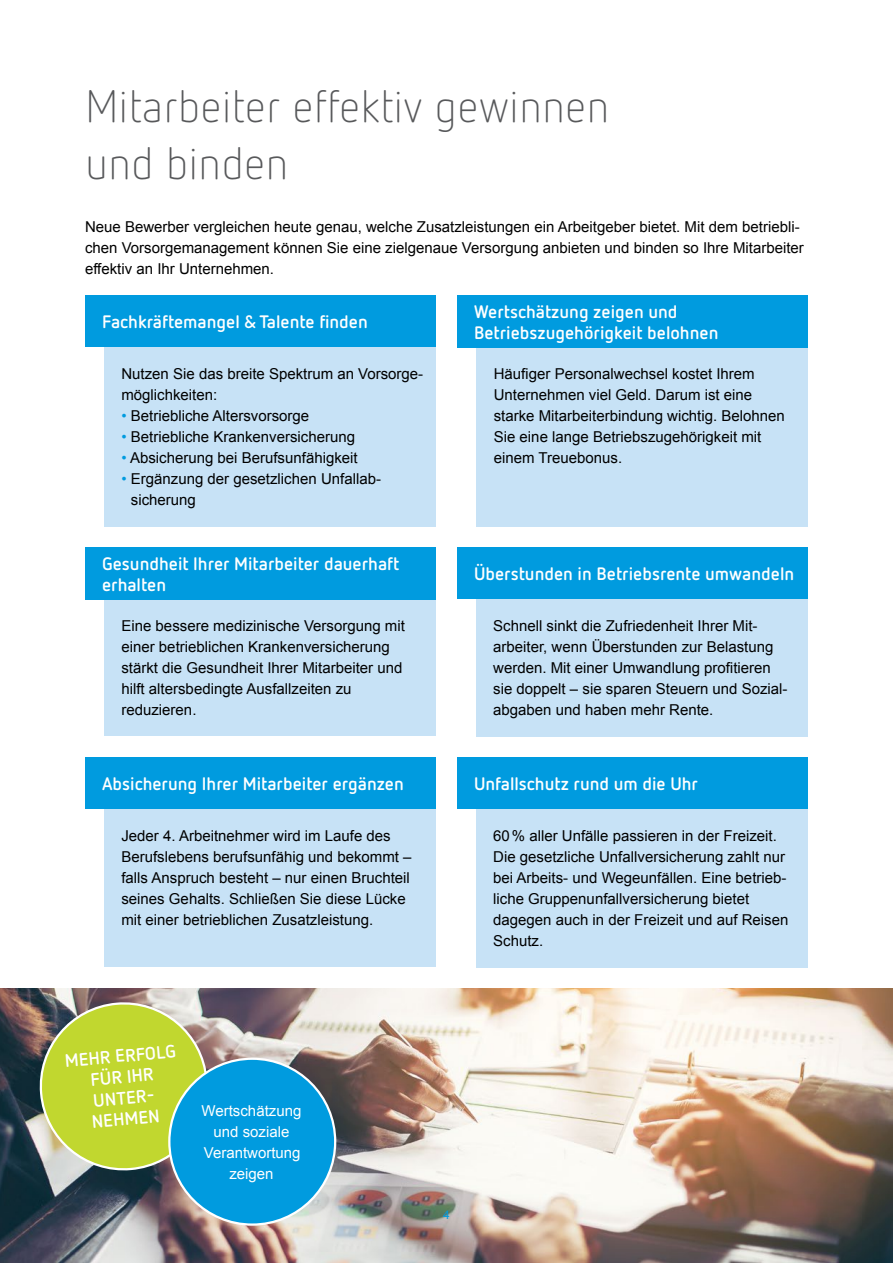
<style>
.page{position:relative;width:893px;height:1263px;background:#fff}
.page>*{position:absolute;margin:0;border:0;box-sizing:border-box;transform-origin:0 0}
.t1{font:300 45px/57px "Netto OT";color:#58595b}
.t2{font:700 18px/21px "Netto OT";color:#fff}
.t3{font:15px/21px "Arial";color:#000}
.t4{font:15px/21px "Arial";color:#fff;text-align:center}
.t5{font:12px "Arial";color:#009bdf}
.s1{color:#009bdf}
</style>
<div class="page">
<img style="left:0;top:988px;width:893px;height:275px">
<div style="left:104px;top:337px;width:332px;height:189px;background:#c7e2f6"></div>
<div style="left:104px;top:589px;width:332px;height:147px;background:#c7e2f6"></div>
<div style="left:104px;top:800px;width:332px;height:167px;background:#c7e2f6"></div>
<div style="left:477px;top:337px;width:331px;height:189px;background:#c7e2f6"></div>
<div style="left:476px;top:588px;width:332px;height:148px;background:#c7e2f6"></div>
<div style="left:476px;top:801px;width:332px;height:166px;background:#c7e2f6"></div>
<div style="left:85px;top:295px;width:351px;height:52px;background:#009bdf"></div>
<div style="left:85px;top:547px;width:351px;height:52px;background:#009bdf"></div>
<div style="left:85px;top:757px;width:351px;height:52px;background:#009bdf"></div>
<div style="left:457px;top:295px;width:351px;height:52px;background:#009bdf"></div>
<div style="left:457px;top:547px;width:351px;height:52px;background:#009bdf"></div>
<div style="left:457px;top:757px;width:351px;height:52px;background:#009bdf"></div>
<svg style="left:37px;top:1000px;width:173px;height:173px;background:#b9c84d"></svg>
<div style="left:169px;top:1059px;width:166px;height:165px;background:#009bdf;border-radius:50%"></div>
<h1 class="t1" style="left:85px;top:77px;width:526px">Mitarbeiter effektiv gewinnen und binden</h1>
<p class="t3" style="left:85px;top:216px;width:720px">Neue Bewerber vergleichen heute genau, welche Zusatzleistungen ein Arbeitgeber bietet. Mit dem betriebli&shy;chen Vorsorgemanagement können Sie eine zielgenaue Versorgung anbieten und binden so Ihre Mitarbeiter effektiv an Ihr Unternehmen.</p>
<p class="t2" style="left:102px;top:311px;width:267px">Fachkräftemangel &amp; Talente finden</p>
<p class="t3" style="left:121px;top:363px;width:303px">Nutzen Sie das breite Spektrum an Vorsorge&shy;möglichkeiten:</p>
<p class="t3" style="left:121px;top:405px;width:189px"><span class="s1">•</span> Betriebliche Altersvorsorge</p>
<p class="t3" style="left:121px;top:426px;width:235px"><span class="s1">•</span> Betriebliche Krankenversicherung</p>
<p class="t3" style="left:121px;top:447px;width:238px"><span class="s1">•</span> Absicherung bei Berufsunfähigkeit</p>
<p class="t3" style="left:131px;top:468px;width:252px;text-indent:-9px"><span class="s1">•</span> Ergänzung der gesetzlichen Unfallab&shy;sicherung</p>
<p class="t2" style="left:102px;top:552px;width:299px">Gesundheit Ihrer Mitarbeiter dauerhaft erhalten</p>
<p class="t3" style="left:121px;top:615px;width:285px">Eine bessere medizinische Versorgung mit einer betrieblichen Krankenversicherung stärkt die Gesundheit Ihrer Mitarbeiter und hilft altersbedingte Ausfallzeiten zu reduzieren.</p>
<p class="t2" style="left:102px;top:773px;width:303px">Absicherung Ihrer Mitarbeiter ergänzen</p>
<p class="t3" style="left:121px;top:825px;width:292px">Jeder 4. Arbeitnehmer wird im Laufe des Berufslebens berufsunfähig und bekommt – falls Anspruch besteht – nur einen Bruchteil seines Gehalts. Schließen Sie diese Lücke mit einer betrieblichen Zusatzleistung.</p>
<p class="t2" style="left:474px;top:300px;width:246px">Wertschätzung zeigen und<br>Betriebszugehörigkeit belohnen</p>
<p class="t3" style="left:494px;top:363px;width:292px">Häufiger Personalwechsel kostet Ihrem Unternehmen viel Geld. Darum ist eine starke Mitarbeiterbindung wichtig. Belohnen Sie eine lange Betriebszugehörigkeit mit einem Treuebonus.</p>
<p class="t2" style="left:474px;top:563px;width:322px">Überstunden in Betriebsrente umwandeln</p>
<p class="t3" style="left:493px;top:615px;width:296px">Schnell sinkt die Zufriedenheit Ihrer Mit&shy;arbeiter, wenn Überstunden zur Belastung werden. Mit einer Umwandlung profitieren sie doppelt – sie sparen Steuern und Sozial&shy;abgaben und haben mehr Rente.</p>
<p class="t2" style="left:474px;top:773px;width:226px">Unfallschutz rund um die Uhr</p>
<p class="t3" style="left:493px;top:825px;width:297px">60% aller Unfälle passieren in der Freizeit.<br>Die gesetzliche Unfallversicherung zahlt nur bei Arbeits- und Wegeunfällen. Eine betrieb&shy;liche Gruppenunfallversicherung bietet dagegen auch in der Freizeit und auf Reisen Schutz.</p>
<p class="t2" style="left:64px;top:1050px;width:113px;text-align:center;rotate:-5deg">MEHR ERFOLG<br>FÜR IHR<br>UNTER-<br>NEHMEN</p>
<p class="t4" style="left:202px;top:1100px;width:101px">Wertschätzung und soziale<br>Verantwortung zeigen</p>
<p class="t5" style="left:443px;top:1208px;width:8px">4</p>
</div>
